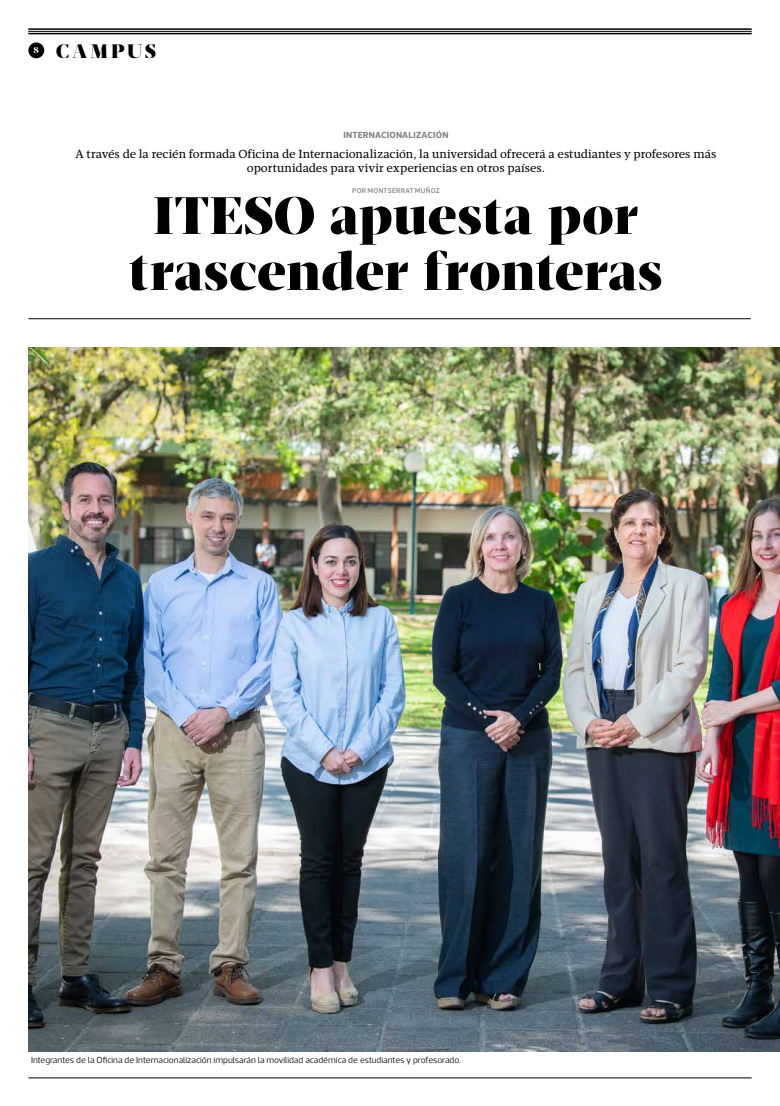
<style>
.page{position:relative;width:780px;height:1106px;background:#fff}
.page>*{position:absolute;margin:0;border:0;box-sizing:border-box;transform-origin:0 0}
.t1{font:900 54px/56px "Mafra Display";letter-spacing:.005em;color:#000;text-align:center}
.t2{font:900 20px "Mafra Display";letter-spacing:.135em;color:#000}
.t3{font:12px/14px "Mafra";color:#000;text-align:center}
.t4{font:300 9px "Acto";color:#000}
.t5{font:700 9px "Acto";letter-spacing:.02em;color:#808285}
.t6{font:500 7px "Acto";letter-spacing:.03em;color:#808285}
</style>
<div class="page">
<div style="left:28px;top:42px;width:16px;height:16px;background:#000;border-radius:50%"></div>
<div style="left:28px;top:28px;width:723px;height:6px;background:#252525"></div>
<hr style="left:28px;top:30px;width:723px;height:1px;background:#fff">
<hr style="left:28px;top:32px;width:723px;height:1px;background:#fff">
<hr style="left:28px;top:1077px;width:723px;height:1px;background:#000">
<hr style="left:28px;top:318px;width:722px;height:1px;background:#000">
<img style="left:28px;top:347px;width:752px;height:704px">
<h2 class="t2" style="left:34px;top:39px;width:124px"><sup>8</sup> CAMPUS</h2>
<p class="t5" style="left:343px;top:130px;width:106px">INTERNACIONALIZACIÓN</p>
<p class="t3" style="left:75px;top:147px;width:642px">A través de la recién formada Oficina de Internacionalización, la universidad ofrecerá a estudiantes y profesores más oportunidades para vivir experiencias en otros países.</p>
<p class="t6" style="left:352px;top:187px;width:89px">POR MONTSERRAT MUÑOZ</p>
<h1 class="t1" style="left:129px;top:188px;width:535px">ITESO apuesta por trascender fronteras</h1>
<p class="t4" style="left:31px;top:1054px;width:431px">Integrantes de la Oficina de Internacionalización impulsarán la movilidad académica de estudiantes y profesorado.</p>
</div>
